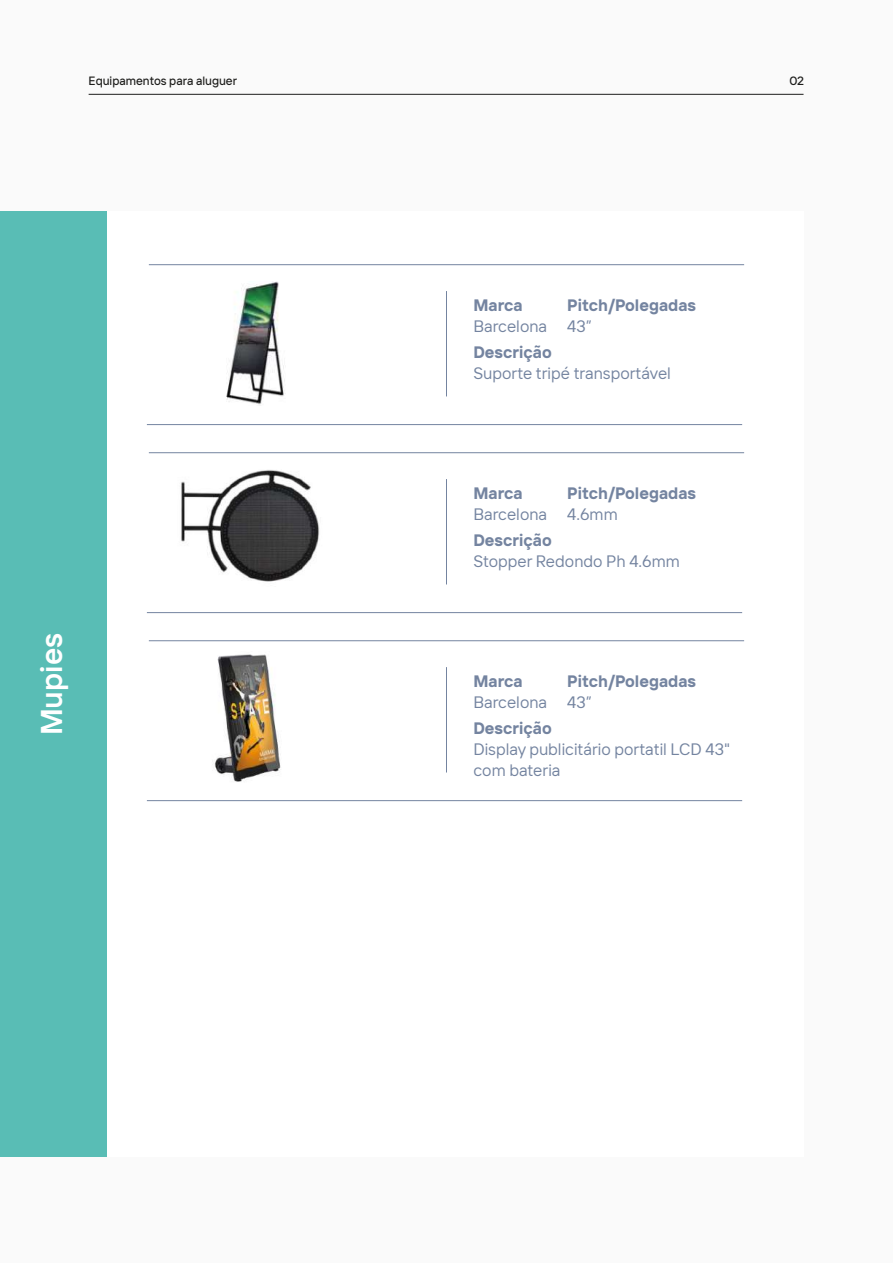
<style>
.page{position:relative;width:893px;height:1263px;background:#fafafa}
.page>*{position:absolute;margin:0;border:0;box-sizing:border-box;transform-origin:0 0}
.t1{font:600 30px "TT Interfaces";color:#fff}
.t2{font:16.5px/21px "TT Interfaces";color:#7484a0}
.t3{font:700 16.5px "TT Interfaces";color:#7484a0}
.t4{font:500 12px "TT Interfaces";color:#1d1d1b}
</style>
<div class="page">
<div style="left:106px;top:211px;width:697px;height:946px;background:#fff"></div>
<div style="left:0;top:211px;width:106px;height:946px;background:#59bdb5"></div>
<hr style="left:89px;top:94px;width:714px;height:1px;background:#1d1d1b">
<hr style="left:147px;top:424px;width:595px;height:1px;background:#7484a0">
<hr style="left:149px;top:264px;width:595px;height:1px;background:#7484a0">
<img style="left:226px;top:282px;width:59px;height:123px">
<hr style="left:446px;top:291px;width:1px;height:105px;background:#7484a0">
<hr style="left:147px;top:612px;width:595px;height:1px;background:#7484a0">
<hr style="left:149px;top:452px;width:595px;height:1px;background:#7484a0">
<img style="left:181px;top:470px;width:139px;height:112px">
<hr style="left:446px;top:479px;width:1px;height:105px;background:#7484a0">
<hr style="left:147px;top:800px;width:595px;height:1px;background:#7484a0">
<hr style="left:149px;top:640px;width:595px;height:1px;background:#7484a0">
<img style="left:214px;top:654px;width:67px;height:128px">
<hr style="left:446px;top:667px;width:1px;height:105px;background:#7484a0">
<p class="t4" style="left:89px;top:73px;width:150px">Equipamentos para aluguer</p>
<p class="t4" style="left:789px;top:73px;width:16px">02</p>
<h1 class="t1" style="left:31px;top:735px;width:104px;rotate:-90deg">Mupies</h1>
<p class="t3" style="left:473px;top:294px;width:51px">Marca</p>
<p class="t2" style="left:473px;top:315px;width:75px">Barcelona</p>
<p class="t3" style="left:567px;top:294px;width:130px">Pitch/Polegadas</p>
<p class="t2" style="left:567px;top:315px;width:26px">43”</p>
<p class="t3" style="left:473px;top:341px;width:80px">Descrição</p>
<p class="t2" style="left:473px;top:362px;width:199px">Suporte tripé transportável</p>
<p class="t3" style="left:473px;top:482px;width:51px">Marca</p>
<p class="t2" style="left:473px;top:503px;width:75px">Barcelona</p>
<p class="t3" style="left:567px;top:482px;width:130px">Pitch/Polegadas</p>
<p class="t2" style="left:567px;top:503px;width:52px">4.6mm</p>
<p class="t3" style="left:473px;top:529px;width:80px">Descrição</p>
<p class="t2" style="left:473px;top:550px;width:208px">Stopper Redondo Ph 4.6mm</p>
<p class="t3" style="left:473px;top:670px;width:51px">Marca</p>
<p class="t2" style="left:473px;top:691px;width:75px">Barcelona</p>
<p class="t3" style="left:567px;top:670px;width:130px">Pitch/Polegadas</p>
<p class="t2" style="left:567px;top:691px;width:26px">43”</p>
<p class="t3" style="left:473px;top:717px;width:80px">Descrição</p>
<p class="t2" style="left:473px;top:738px;width:258px">Display publicitário portatil LCD 43" com bateria</p>
</div>
